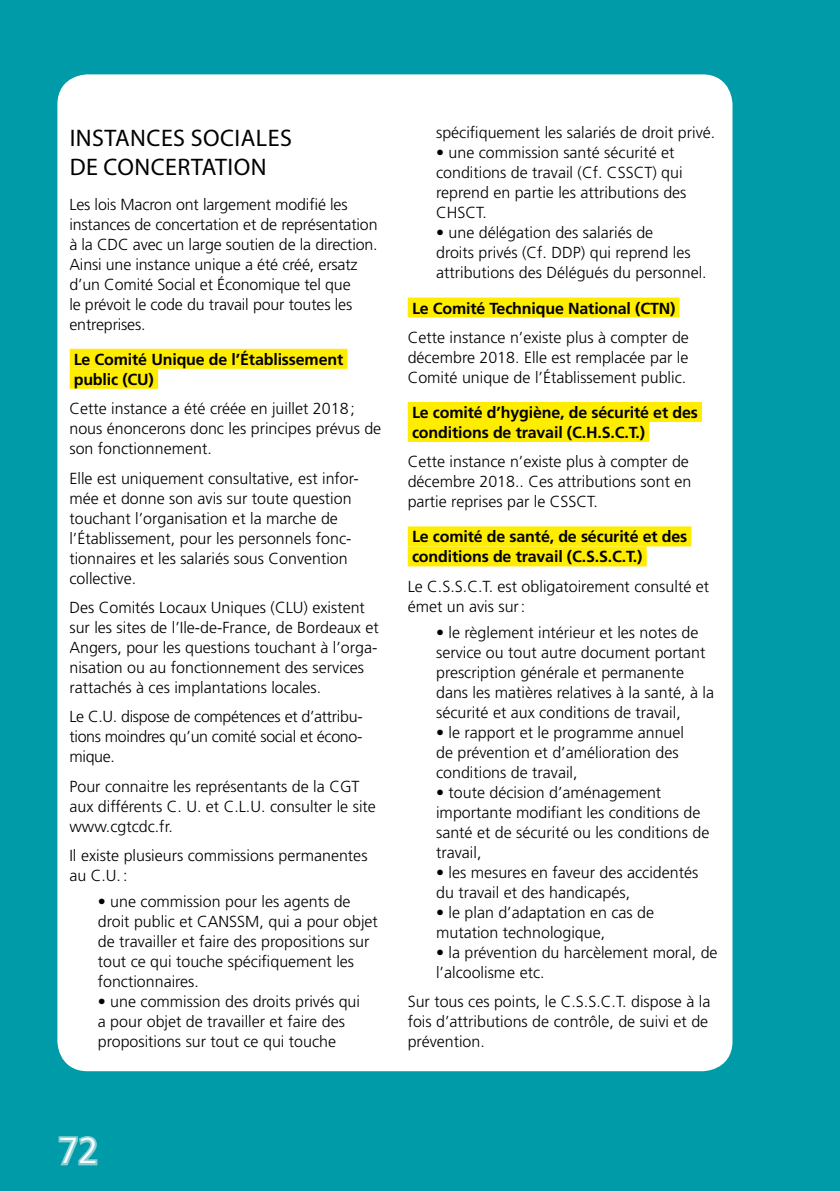
<style>
.page{position:relative;width:840px;height:1191px;background:#fff}
.page>*{position:absolute;margin:0;border:0;box-sizing:border-box;transform-origin:0 0}
.t1{font:300 36px "Frutiger LT Std";color:#fff}
.t2{font:24px/28.8px "Myriad Pro";letter-spacing:.02em;color:#000}
.t3{font:300 16px/20px "Frutiger LT Std";color:#000}
.t4{font:700 16px/20px "Frutiger LT Std";letter-spacing:-.01em;color:#000}
.s1{font-weight:700}
</style>
<div class="page">
<div style="left:0;top:0;width:839px;height:1191px;background:#009ba8"></div>
<div style="left:63px;top:80px;width:663px;height:985px;background:#fff;border-radius:24px"></div>
<div style="left:69px;top:349px;width:278px;height:20px;background:#ffed00"></div>
<div style="left:69px;top:369px;width:89px;height:20px;background:#ffed00"></div>
<div style="left:407px;top:297px;width:272px;height:20px;background:#ffed00"></div>
<div style="left:407px;top:402px;width:294px;height:20px;background:#ffed00"></div>
<div style="left:407px;top:422px;width:242px;height:20px;background:#ffed00"></div>
<div style="left:407px;top:526px;width:284px;height:20px;background:#ffed00"></div>
<div style="left:407px;top:546px;width:239px;height:20px;background:#ffed00"></div>
<div style="left:57px;top:74px;width:675px;height:997px;border:12px solid #fff;border-radius:24px"></div>
<svg style="left:58px;top:1136px;width:40px;height:30px"></svg>
<p class="t2" style="left:70px;top:123px;width:223px">INSTANCES SOCIALES<br>DE CONCERTATION</p>
<p class="t3" style="left:69px;top:194px;width:309px">Les lois Macron ont largement modifié les instances de concertation et de représentation à la CDC avec un large soutien de la direction.<br>Ainsi une instance unique a été créé, ersatz d’un Comité Social et Économique tel que<br>le prévoit le code du travail pour toutes les entreprises.</p>
<p class="t4" style="left:74px;top:349px;width:271px">Le Comité Unique de l’Établissement public (CU)</p>
<p class="t3" style="left:69px;top:399px;width:313px">Cette instance a été créée en juillet 2018; nous énoncerons donc les principes prévus de son fonctionnement.</p>
<p class="t3" style="left:69px;top:468px;width:290px">Elle est uniquement consultative, est infor&shy;mée et donne son avis sur toute question touchant l’organisation et la marche de l’Établissement, pour les personnels fonc&shy;tionnaires et les salariés sous Convention collective.</p>
<p class="t3" style="left:69px;top:598px;width:311px">Des Comités Locaux Uniques (CLU) existent sur les sites de l’Ile-de-France, de Bordeaux et Angers, pour les questions touchant à l’orga&shy;nisation ou au fonctionnement des services rattachés à ces implantations locales.</p>
<p class="t3" style="left:69px;top:707px;width:294px;text-align:justify">Le C.U. dispose de compétences et d’attribu&shy;tions moindres qu’un comité social et écono&shy;mique.</p>
<p class="t3" style="left:69px;top:776px;width:308px">Pour connaitre les représentants de la CGT aux différents C. U. et C.L.U. consulter le site www.cgtcdc.fr.</p>
<p class="t3" style="left:69px;top:846px;width:299px">Il existe plusieurs commissions permanentes au C.U.:</p>
<p class="t3" style="left:98px;top:891px;width:281px">• une commission pour les agents de droit public et CANSSM, qui a pour objet de travailler et faire des propositions sur tout ce qui touche spécifiquement les fonctionnaires.</p>
<p class="t3" style="left:98px;top:991px;width:263px">• une commission des droits privés qui a pour objet de travailler et faire des propositions sur tout ce qui touche</p>
<p class="t3" style="left:436px;top:123px;width:280px">spécifiquement les salariés de droit privé.</p>
<p class="t3" style="left:436px;top:143px;width:252px">• une commission santé sécurité et conditions de travail (Cf. CSSCT) qui reprend en partie les attributions des<br>CHSCT.</p>
<p class="t3" style="left:436px;top:223px;width:272px">• une délégation des salariés de<br>droits privés (Cf. DDP) qui reprend les attributions des Délégués du personnel.</p>
<p class="t3" style="left:407px;top:293px;width:282px;line-height:29.4px"><span class="s1">Le Comité Technique National (CTN)<br></span>Cette instance n’existe plus à compter de</p>
<p class="t3" style="left:407px;top:347px;width:282px">décembre 2018. Elle est remplacée par le<br>Comité unique de l’Établissement public.</p>
<p class="t4" style="left:412px;top:402px;width:287px">Le comité d’hygiène, de sécurité et des conditions de travail (C.H.S.C.T.)</p>
<p class="t3" style="left:407px;top:452px;width:285px">Cette instance n’existe plus à compter de décembre 2018.. Ces attributions sont en partie reprises par le CSSCT.</p>
<p class="t4" style="left:412px;top:527px;width:277px">Le comité de santé, de sécurité et des conditions de travail (C.S.S.C.T.)</p>
<p class="t3" style="left:407px;top:576px;width:303px">Le C.S.S.C.T. est obligatoirement consulté et émet un avis sur:</p>
<p class="t3" style="left:436px;top:622px;width:279px">• le règlement intérieur et les notes de service ou tout autre document portant prescription générale et permanente dans les matières relatives à la santé, à la sécurité et aux conditions de travail,</p>
<p class="t3" style="left:436px;top:722px;width:249px">• le rapport et le programme annuel de prévention et d’amélioration des conditions de travail,</p>
<p class="t3" style="left:436px;top:782px;width:274px">• toute décision d’aménagement importante modifiant les conditions de santé et de sécurité ou les conditions de travail,</p>
<p class="t3" style="left:436px;top:862px;width:263px">• les mesures en faveur des accidentés du travail et des handicapés,</p>
<p class="t3" style="left:436px;top:902px;width:219px">• le plan d’adaptation en cas de mutation technologique,</p>
<p class="t3" style="left:436px;top:942px;width:283px">• la prévention du harcèlement moral, de l’alcoolisme etc.</p>
<p class="t3" style="left:407px;top:991px;width:304px">Sur tous ces points, le C.S.S.C.T. dispose à la fois d’attributions de contrôle, de suivi et de prévention.</p>
<p class="t1" style="left:58px;top:1130px;width:42px">72</p>
</div>
